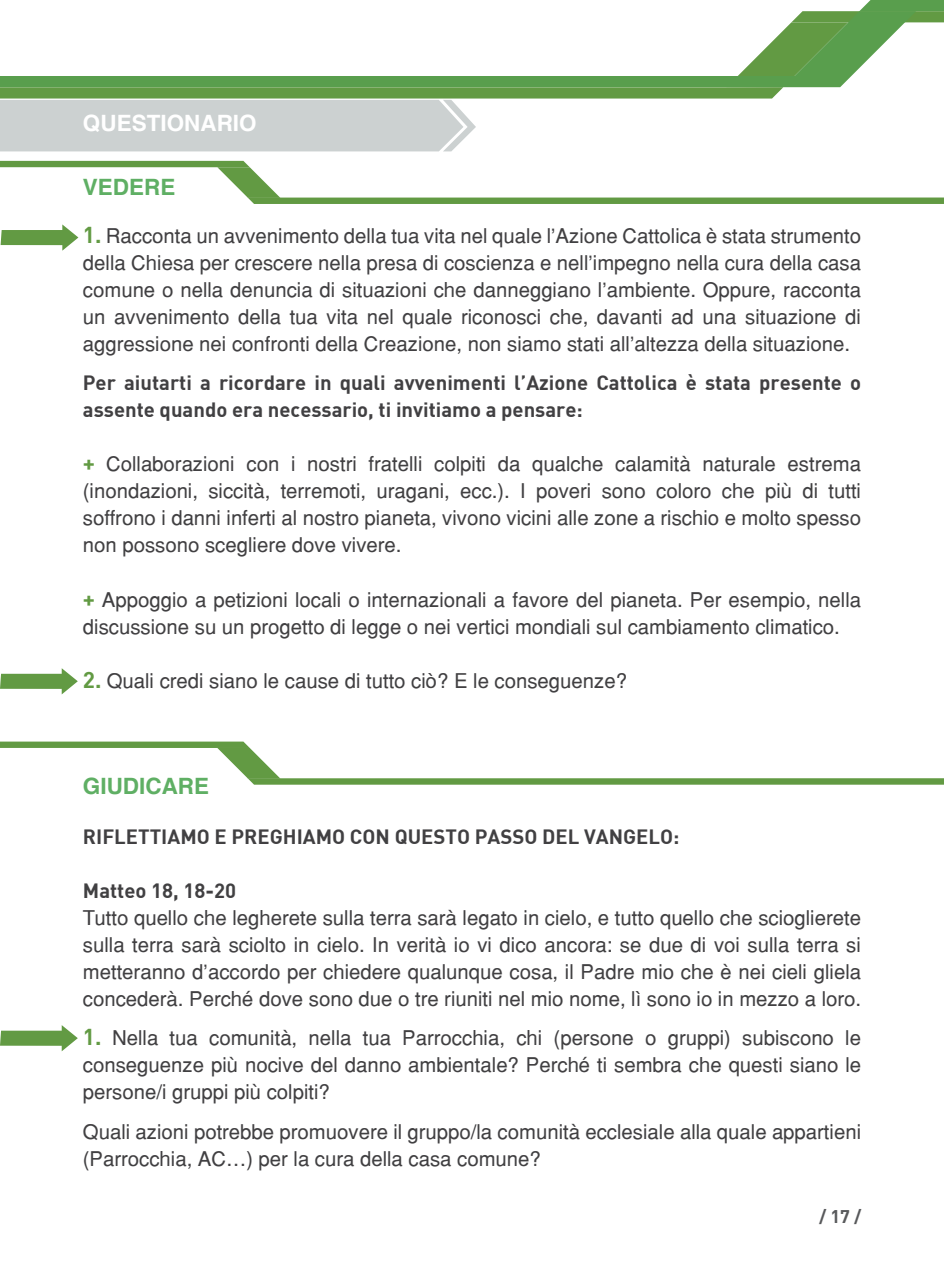
<style>
.page{position:relative;width:944px;height:1276px;background:#fff}
.page>*{position:absolute;margin:0;border:0;box-sizing:border-box;transform-origin:0 0}
.t1{font:700 22.5px "Helvetica";color:#5faf64}
.t2{font:700 22.5px "Helvetica";color:#fff}
.t3{font:20.25px/27px "Helvetica";color:#414042;text-align:justify}
.t4{font:700 20.25px/27px "DIN";color:#414042}
.t5{font:700 18px "DIN";color:#58595b}
.s1{font-family:"DIN";font-weight:700;font-size:22.5px;color:#629a43}
</style>
<div class="page">
<svg style="left:0;top:0;width:944px;height:151px"></svg>
<svg style="left:0;top:161px;width:944px;height:43px"></svg>
<svg style="left:1px;top:224px;width:77px;height:27px"></svg>
<svg style="left:0;top:668px;width:78px;height:26px"></svg>
<svg style="left:0;top:1025px;width:78px;height:26px"></svg>
<svg style="left:0;top:741px;width:944px;height:43px"></svg>
<p class="t2" style="left:83px;top:109px;width:175px">QUESTIONARIO</p>
<p class="t1" style="left:83px;top:174px;width:94px">VEDERE</p>
<p class="t3" style="left:83px;top:222px;width:780px"><span class="s1">1.</span> Racconta un avvenimento della tua vita nel quale l’Azione Cattolica è stata strumento della Chiesa per crescere nella presa di coscienza e nell’impegno nella cura della casa comune o nella denuncia di situazioni che danneggiano l’ambiente. Oppure, racconta un avvenimento della tua vita nel quale riconosci che, davanti ad una situazione di aggressione nei confronti della Creazione, non siamo stati all’altezza della situazione.</p>
<p class="t4" style="left:83px;top:369px;width:780px">Per aiutarti a ricordare in quali avvenimenti l’Azione Cattolica è stata presente o assente quando era necessario, ti invitiamo a pensare:</p>
<p class="t3" style="left:83px;top:450px;width:780px"><span class="s1">+</span> Collaborazioni con i nostri fratelli colpiti da qualche calamità naturale estrema (inondazioni, siccità, terremoti, uragani, ecc.). I poveri sono coloro che più di tutti soffrono i danni inferti al nostro pianeta, vivono vicini alle zone a rischio e molto spesso non possono scegliere dove vivere.</p>
<p class="t3" style="left:83px;top:585px;width:780px"><span class="s1">+</span> Appoggio a petizioni locali o internazionali a favore del pianeta. Per esempio, nella discussione su un progetto di legge o nei vertici mondiali sul cambiamento climatico.</p>
<p class="t3" style="left:83px;top:666px;width:546px"><span class="s1">2.</span> Quali credi siano le cause di tutto ciò? E le conseguenze?</p>
<p class="t1" style="left:83px;top:772px;width:128px">GIUDICARE</p>
<p class="t4" style="left:83px;top:822px;width:281px">Riflettiamo e preghiamo con</p>
<p class="t4" style="left:395px;top:822px;width:119px">qu esto passo</p>
<p class="t4" style="left:542px;top:822px;width:139px">del Vangelo:</p>
<p class="t4" style="left:83px;top:876px;width:155px">Matteo 18, 18-20</p>
<p class="t3" style="left:83px;top:903px;width:780px">Tutto quello che legherete sulla terra sarà legato in cielo, e tutto quello che scioglierete sulla terra sarà sciolto in cielo. In verità io vi dico ancora: se due di voi sulla terra si metteranno d’accordo per chiedere qualunque cosa, il Padre mio che è nei cieli gliela concederà. Perché dove sono due o tre riuniti nel mio nome, lì sono io in mezzo a loro.</p>
<p class="t3" style="left:83px;top:1024px;width:780px"><span class="s1">1.</span> Nella tua comunità, nella tua Parrocchia, chi (persone o gruppi) subiscono le conseguenze più nocive del danno ambientale? Perché ti sembra che questi siano le persone/i gruppi più colpiti?</p>
<p class="t3" style="left:83px;top:1118px;width:780px">Quali azioni potrebbe promuovere il gruppo/la comunità ecclesiale alla quale appartieni (Parrocchia, AC…) per la cura della casa comune?</p>
<p class="t5" style="left:819px;top:1204px;width:44px">/ 17 /</p>
</div>
